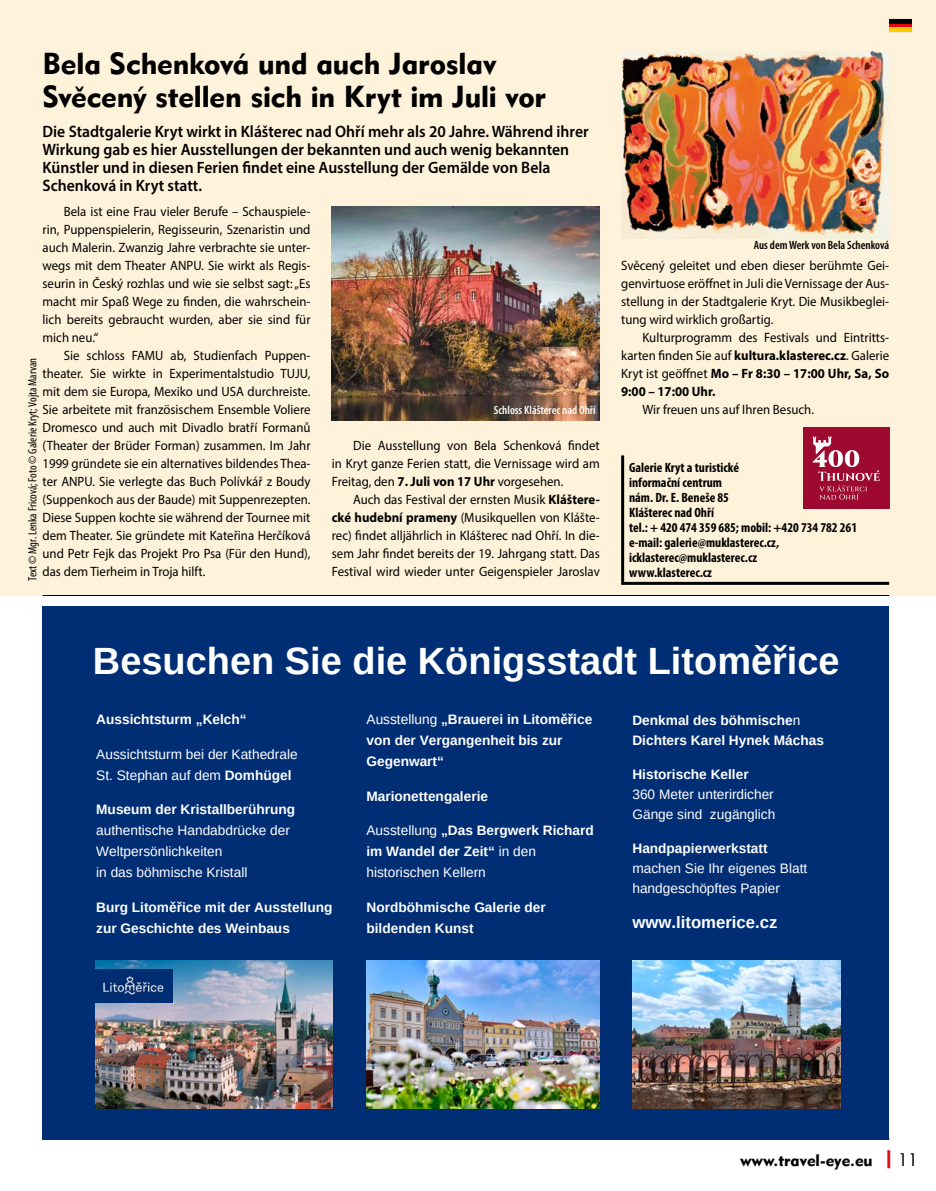
<style>
.page{position:relative;width:936px;height:1191px;background:#fff}
.page>*{position:absolute;margin:0;border:0;box-sizing:border-box;transform-origin:0 0}
.t1{font:700 37.95px "Arimo";color:#fff}
._3-titulek{font:900 30px/33px "Geometric 415";letter-spacing:-.005em;color:#000}
.t2{font:700 16.65px "Arimo";color:#fff}
._4-perex{font:600 16.5px/18px "Myriad Pro";color:#000;scale:.95 1}
.t3{font:900 16.5px "Geometric 415";color:#000}
.t4{font:13.65px/21px "Arimo";color:#fff}
.t5{font:700 13.65px/21px "Arimo";color:#fff}
._7-text{font:13.5px/18px "Myriad Pro";color:#000;text-align:justify;scale:.95 1}
._9-kontakt{font:700 condensed 13.5px/15px "Myriad Pro";color:#000}
._1-zdroj{font:condensed 12px "Myriad Pro";color:#000}
._2-popisek{font:600 condensed 12px "Myriad Pro";color:#000}
._2-popisek_white{font:600 condensed 12px "Myriad Pro";color:#fff}
.s1{font-weight:700}
.s2{font-weight:400}
.s3{font-size:18px;color:#e30613}
.s4{font-weight:300;font-size:18px}
</style>
<div class="page">
<div style="left:0;top:0;width:935px;height:595px;background:#fff2da"></div>
<img style="left:332px;top:207px;width:268px;height:213px">
<hr style="left:621px;top:455px;width:3px;height:127px;background:#000">
<hr style="left:621px;top:582px;width:268px;height:3px;background:#000">
<div style="left:43px;top:606px;width:846px;height:534px;background:#002e74"></div>
<img style="left:95px;top:960px;width:238px;height:148px">
<img style="left:632px;top:960px;width:208px;height:148px">
<img style="left:366px;top:960px;width:233px;height:148px">
<img style="left:95px;top:969px;width:77px;height:33px">
<img style="left:621px;top:51px;width:268px;height:187px">
<div style="left:803px;top:427px;width:86px;height:82px;background:#9e092f"></div>
<svg style="left:812px;top:436px;width:67px;height:63px"></svg>
<hr style="left:43px;top:595px;width:846px;height:1px;background:#000">
<svg style="left:889px;top:19px;width:22px;height:13px"></svg>
<p class="_3-titulek" style="left:43px;top:46px;width:505px">Bela Schenková und auch Jaroslav<br>Svěcený stellen sich in Kryt im Juli vor</p>
<p class="_4-perex" style="left:43px;top:122px;width:576px">Die Stadtgalerie Kryt wirkt in Klášterec nad Ohří mehr als 20 Jahre. Während ihrer Wirkung gab es hier Ausstellungen der bekannten und auch wenig bekannten Künstler und in diesen Ferien findet eine Ausstellung der Gemälde von Bela Schenková in Kryt statt.</p>
<p class="_7-text" style="left:43px;top:202px;width:283px;text-indent:21px">Bela ist eine Frau vieler Berufe – Schauspiele&shy;rin, Puppenspielerin, Regisseurin, Szenaristin und auch Malerin. Zwanzig Jahre verbrachte sie unter&shy;wegs mit dem Theater ANPU. Sie wirkt als Regis&shy;seurin in Český rozhlas und wie sie selbst sagt: „Es macht mir Spaß Wege zu finden, die wahrschein&shy;lich bereits gebraucht wurden, aber sie sind für mich neu.“</p>
<p class="_7-text" style="left:43px;top:346px;width:284px;text-indent:21px">Sie schloss FAMU ab, Studienfach Puppen&shy;theater. Sie wirkte in Experimentalstudio TUJU, mit dem sie Europa, Mexiko und USA durchreiste.<br>Sie arbeitete mit französischem Ensemble Voliere Dromesco und auch mit Divadlo bratří Formanů (Theater der Brüder Forman) zusammen. Im Jahr 1999 gründete sie ein alternatives bildendes Thea&shy;ter ANPU. Sie verlegte das Buch Polívkář z Boudy (Suppenkoch aus der Baude) mit Suppenrezepten.<br>Diese Suppen kochte sie während der Tournee mit dem Theater. Sie gründete mit Kateřina Herčíková und Petr Fejk das Projekt Pro Psa (Für den Hund), das dem Tierheim in Troja hilft.</p>
<p class="_1-zdroj" style="left:25px;top:580px;width:224px;rotate:-90deg">Text © Mgr. Lenka Fricová; Foto © Galerie Kryt; Vojta Marvan</p>
<p class="_2-popisek_white" style="left:494px;top:403px;width:103px">Schloss Klášterec nad Ohří</p>
<p class="_7-text" style="left:332px;top:436px;width:283px;text-indent:21px">Die Ausstellung von Bela Schenková findet in Kryt ganze Ferien statt, die Vernissage wird am Freitag, den <span class="s1">7. Juli von 17 Uhr</span> vorgesehen.</p>
<p class="_7-text" style="left:332px;top:490px;width:283px;text-indent:21px">Auch das Festival der ernsten Musik <span class="s1">Kláštere&shy;cké hudební prameny</span> (Musikquellen von Klášte&shy;rec) findet alljährlich in Klášterec nad Ohří. In die&shy;sem Jahr findet bereits der 19. Jahrgang statt. Das Festival wird wieder unter Geigenspieler Jaroslav</p>
<p class="_2-popisek" style="left:753px;top:238px;width:137px">Aus dem Werk von Bela Schenková</p>
<p class="_7-text" style="left:621px;top:256px;width:283px">Svěcený geleitet und eben dieser berühmte Gei&shy;genvirtuose eröffnet in Juli die Vernissage der Aus&shy;stellung in der Stadtgalerie Kryt. Die Musikbeglei&shy;tung wird wirklich großartig.</p>
<p class="_7-text" style="left:621px;top:328px;width:283px;text-indent:21px">Kulturprogramm des Festivals und Eintritts&shy;karten finden Sie auf <span class="s1">kultura.klasterec.cz</span>. Galerie Kryt ist geöffnet <span class="s1">Mo – Fr 8:30 – 17:00 Uhr, Sa, So 9:00 – 17:00 Uhr.</span></p>
<p class="_7-text" style="left:642px;top:400px;width:181px">Wir freuen uns auf Ihren Besuch.</p>
<p class="_9-kontakt" style="left:629px;top:459px;width:229px">Galerie Kryt a turistické<br>informační centrum<br>nám. Dr. E. Beneše 85<br>Klášterec nad Ohří<br>tel.: + 420 474 359 685; mobil: +420 734 782 261 e-mail: galerie@muklasterec.cz, icklasterec@muklasterec.cz<br>www.klasterec.cz</p>
<p class="t1" style="left:93px;top:635px;width:748px">Besuchen Sie die Königsstadt Litoměřice</p>
<p class="t5" style="left:96px;top:709px;width:152px">Aussichtsturm „Kelch“</p>
<p class="t4" style="left:96px;top:743px;width:203px">Aussichtsturm bei der Kathedrale<br>St. Stephan auf dem <span class="s1">Domhügel</span></p>
<p class="t4" style="left:96px;top:799px;width:200px"><span class="s1">Museum der Kristallberührung </span>authentische Handabdrücke der<br>Weltpersönlichkeiten<br>in das böhmische Kristall</p>
<p class="t5" style="left:96px;top:897px;width:238px">Burg Litoměřice mit der Ausstellung zur Geschichte des Weinbaus</p>
<p class="t5" style="left:366px;top:709px;width:227px"><span class="s2">Ausstellung</span> „Brauerei in Litoměřice von der Vergangenheit bis zur<br>Gegenwart“</p>
<p class="t5" style="left:366px;top:785px;width:123px">Marionettengalerie</p>
<p class="t4" style="left:366px;top:820px;width:229px">Ausstellung <span class="s1">„Das Bergwerk Richard im Wandel der Zeit“</span> in den historischen Kellern</p>
<p class="t5" style="left:366px;top:896px;width:181px">Nordböhmische Galerie der bildenden Kunst</p>
<p class="t5" style="left:632px;top:710px;width:193px;line-height:20.2px">Denkmal des böhmische<span class="s2">n<br></span>Dichters Karel Hynek Máchas</p>
<p class="t4" style="left:632px;top:764px;width:144px;line-height:20.2px"><span class="s1">Historische Keller<br></span>360 Meter unterirdicher<br>Gänge sind zugänglich</p>
<p class="t4" style="left:632px;top:838px;width:176px;line-height:20.2px"><span class="s1">Handpapierwerkstatt </span>machen Sie Ihr eigenes Blatt handgeschöpftes Papier</p>
<p class="t2" style="left:632px;top:910px;width:146px">www.litomerice.cz</p>
<p class="t3" style="left:740px;top:1150px;width:180px">www.travel-eye.eu <span class="s3">|</span><span class="s4">11</span></p>
</div>
